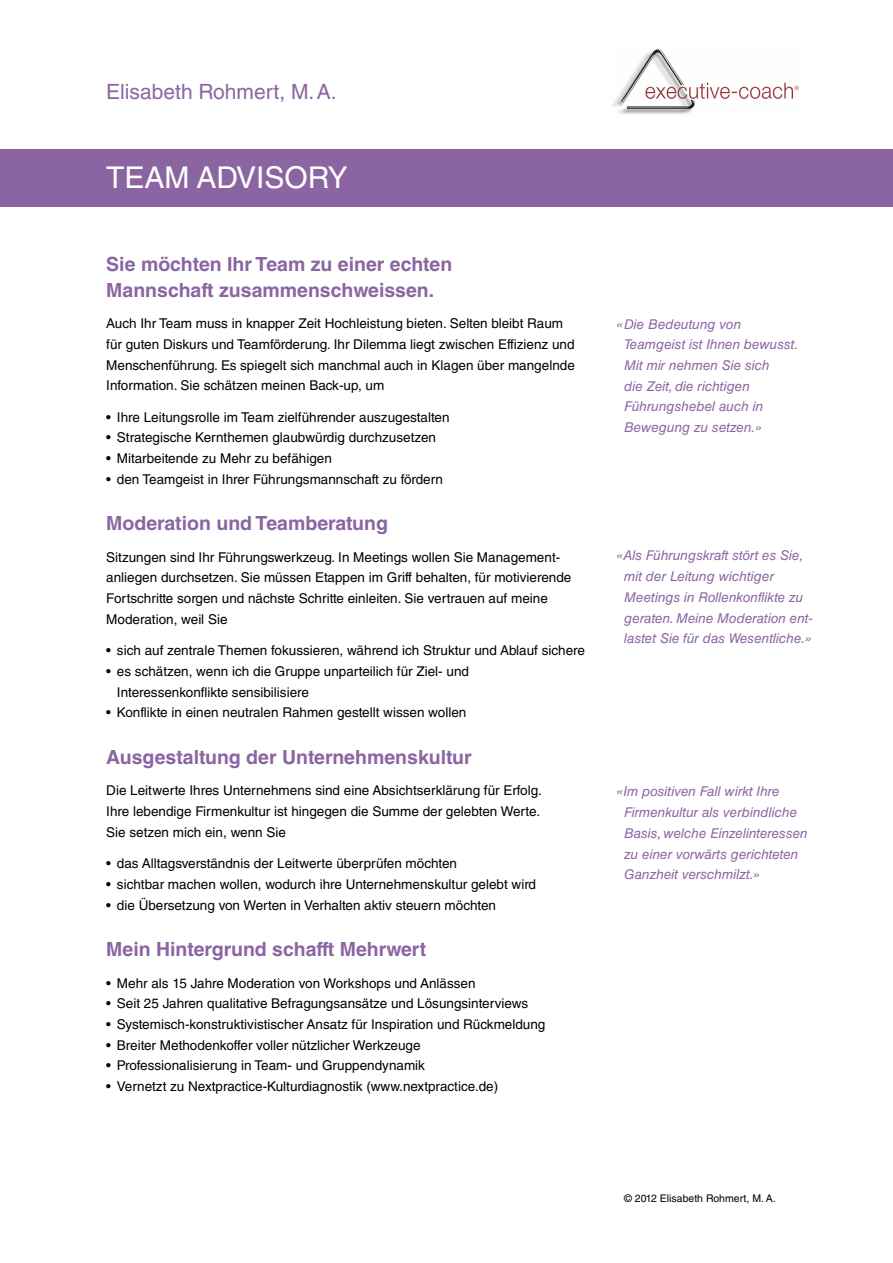
<style>
.page{position:relative;width:893px;height:1263px;background:#fff}
.page>*{position:absolute;margin:0;border:0;box-sizing:border-box;transform-origin:0 0}
.Haupt-Titel{font:30px "Helvetica LT Std";color:#fff}
.t1{font:21px "Helvetica LT Std";color:#8b65a2}
.Titel{font:700 19.5px/25.5px "Helvetica LT Std";color:#8b65a2}
.Fliesstext_Liste_Ein{font:13.5px/20.7px "Helvetica LT Std";color:#000}
.Fliesstext{font:13.5px/20.7px "Helvetica LT Std";color:#000}
.Zitate{font:italic 13.5px/20.7px "Helvetica LT Std";color:#8b65a2}
.t2{font:10.5px "Helvetica LT Std";color:#000}
</style>
<div class="page">
<div style="left:0;top:149px;width:893px;height:57px;background:#8b65a2"></div>
<img style="left:613px;top:49px;width:186px;height:65px">
<p class="t1" style="left:106px;top:80px;width:232px">Elisabeth Rohmert, M. A.</p>
<p class="Haupt-Titel" style="left:106px;top:160px;width:243px">TEAM ADVISORY</p>
<p class="Titel" style="left:106px;top:251px;width:347px">Sie möchten Ihr Team zu einer echten<br>Mannschaft zusammenschweissen.</p>
<p class="Fliesstext" style="left:106px;top:313px;width:470px">Auch Ihr Team muss in knapper Zeit Hochleistung bieten. Selten bleibt Raum für guten Diskurs und Teamförderung. Ihr Dilemma liegt zwischen Effizienz und Menschenführung. Es spiegelt sich manchmal auch in Klagen über mangelnde Information. Sie schätzen meinen Back-up, um</p>
<p class="Fliesstext_Liste_Ein" style="left:106px;top:406px;width:345px">• Ihre Leitungsrolle im Team zielführender auszugestalten</p>
<p class="Fliesstext_Liste_Ein" style="left:106px;top:427px;width:331px">• Strategische Kernthemen glaubwürdig durchzusetzen</p>
<p class="Fliesstext_Liste_Ein" style="left:106px;top:448px;width:227px">• Mitarbeitende zu Mehr zu befähigen</p>
<p class="Fliesstext_Liste_Ein" style="left:106px;top:468px;width:338px">• den Teamgeist in Ihrer Führungsmannschaft zu fördern</p>
<p class="Titel" style="left:106px;top:510px;width:283px">Moderation und Teamberatung</p>
<p class="Fliesstext" style="left:106px;top:547px;width:467px">Sitzungen sind Ihr Führungswerkzeug. In Meetings wollen Sie Management&shy;anliegen durchsetzen. Sie müssen Etappen im Griff behalten, für motivierende Fortschritte sorgen und nächste Schritte einleiten. Sie vertrauen auf meine Moderation, weil Sie</p>
<p class="Fliesstext_Liste_Ein" style="left:106px;top:640px;width:480px">• sich auf zentrale Themen fokussieren, während ich Struktur und Ablauf sichere</p>
<p class="Fliesstext_Liste_Ein" style="left:117px;top:661px;width:354px;text-indent:-11px">• es schätzen, wenn ich die Gruppe unparteilich für Ziel- und<br>Interessenkonflikte sensibilisiere</p>
<p class="Fliesstext_Liste_Ein" style="left:106px;top:702px;width:362px">• Konflikte in einen neutralen Rahmen gestellt wissen wollen</p>
<p class="Titel" style="left:106px;top:744px;width:367px">Ausgestaltung der Unternehmenskultur</p>
<p class="Fliesstext_Liste_Ein" style="left:106px;top:780px;width:437px">Die Leitwerte Ihres Unternehmens sind eine Absichtserklärung für Erfolg.</p>
<p class="Fliesstext_Liste_Ein" style="left:106px;top:801px;width:435px">Ihre lebendige Firmenkultur ist hingegen die Summe der gelebten Werte.</p>
<p class="Fliesstext" style="left:106px;top:822px;width:181px">Sie setzen mich ein, wenn Sie</p>
<p class="Fliesstext_Liste_Ein" style="left:106px;top:853px;width:352px">• das Alltagsverständnis der Leitwerte überprüfen möchten</p>
<p class="Fliesstext_Liste_Ein" style="left:106px;top:874px;width:431px">• sichtbar machen wollen, wodurch ihre Unternehmenskultur gelebt wird</p>
<p class="Fliesstext_Liste_Ein" style="left:106px;top:894px;width:391px">• die Übersetzung von Werten in Verhalten aktiv steuern möchten</p>
<p class="Titel" style="left:106px;top:936px;width:322px">Mein Hintergrund schafft Mehrwert</p>
<p class="Fliesstext_Liste_Ein" style="left:106px;top:972px;width:371px">• Mehr als 15 Jahre Moderation von Workshops und Anlässen</p>
<p class="Fliesstext_Liste_Ein" style="left:106px;top:993px;width:423px">• Seit 25 Jahren qualitative Befragungsansätze und Lösungsinterviews</p>
<p class="Fliesstext_Liste_Ein" style="left:106px;top:1014px;width:441px">• Systemisch-konstruktivistischer Ansatz für Inspiration und Rückmeldung</p>
<p class="Fliesstext_Liste_Ein" style="left:106px;top:1035px;width:316px">• Breiter Methodenkoffer voller nützlicher Werkzeuge</p>
<p class="Fliesstext_Liste_Ein" style="left:106px;top:1055px;width:320px">• Professionalisierung in Team- und Gruppendynamik</p>
<p class="Fliesstext_Liste_Ein" style="left:106px;top:1076px;width:393px">• Vernetzt zu Nextpractice-Kulturdiagnostik (www.nextpractice.de)</p>
<p class="Zitate" style="left:624px;top:313px;width:176px;text-indent:-8px">«Die Bedeutung von<br>Teamgeist ist Ihnen bewusst.<br>Mit mir nehmen Sie sich<br>die Zeit, die richtigen<br>Führungshebel auch in<br>Bewegung zu setzen.»</p>
<p class="Zitate" style="left:624px;top:545px;width:190px;text-indent:-8px">«Als Führungskraft stört es Sie, mit der Leitung wichtiger<br>Meetings in Rollenkonflikte zu geraten. Meine Moderation ent&shy;lastet Sie für das Wesentliche.»</p>
<p class="Zitate" style="left:624px;top:781px;width:185px;text-indent:-8px">«Im positiven Fall wirkt Ihre<br>Firmenkultur als verbindliche<br>Basis, welche Einzelinteressen zu einer vorwärts gerichteten<br>Ganzheit verschmilzt.»</p>
<p class="t2" style="left:624px;top:1192px;width:153px">© 2012 Elisabeth Rohmert, M. A.</p>
</div>
